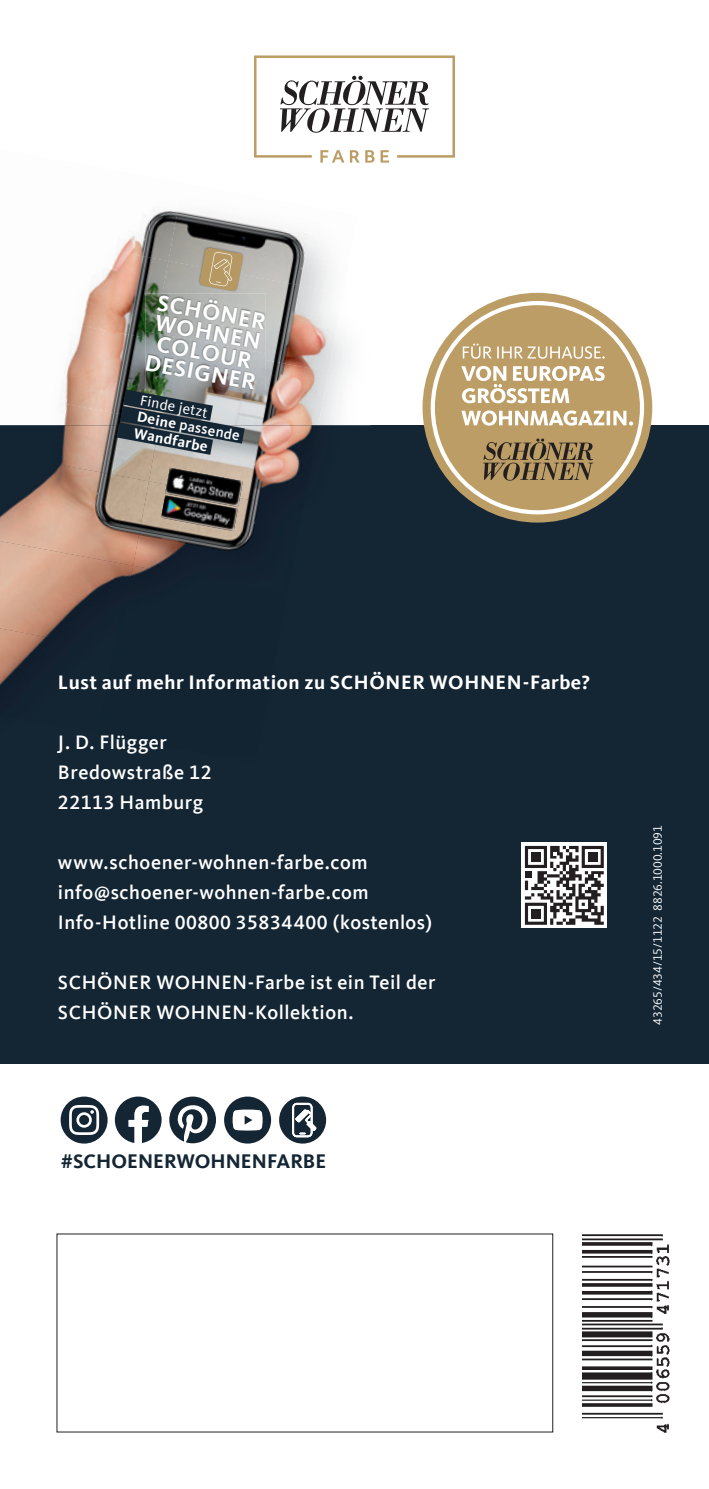
<style>
.page{position:relative;width:709px;height:1489px;background:#fff}
.page>*{position:absolute;margin:0;border:0;box-sizing:border-box;transform-origin:0 0}
.t1{font:700 23.25px/20.5px "Kievit Offc Pro";color:#fff;text-align:center}
.t2{font:700 20.25px "Kievit Offc Pro";letter-spacing:.005em;color:#142634}
.t3{font:500 20px/30px "Kievit Offc Pro";letter-spacing:.03em;color:#fff}
.t4{font:700 20px "Kievit Offc Pro";letter-spacing:.03em;color:#fff}
.t5{font:700 14.75px/16.8px "Kievit Offc Pro";color:#fff}
.t6{font:12.5px "Kievit Offc Pro";letter-spacing:-.01em;color:#fff}
.s1{font-weight:400}
.s2{font-weight:500}
</style>
<div class="page">
<svg style="left:254px;top:55px;width:201px;height:108px"></svg>
<div style="left:0;top:425px;width:709px;height:638px;background:#142634"></div>
<div style="left:422px;top:293px;width:230px;height:229px;background:#bc9d65;border-radius:50%"></div>
<svg style="left:431px;top:301px;width:213px;height:213px"></svg>
<svg style="left:483px;top:438px;width:110px;height:43px"></svg>
<svg style="left:461px;top:343px;width:172px;height:82px"></svg>
<img style="left:582px;top:1234px;width:88px;height:199px">
<svg style="left:522px;top:842px;width:85px;height:85px"></svg>
<svg style="left:525px;top:845px;width:79px;height:79px;background:#8d8b8c"></svg>
<svg style="left:61px;top:1096px;width:47px;height:47px"></svg>
<svg style="left:169px;top:1096px;width:47px;height:47px"></svg>
<svg style="left:115px;top:1096px;width:47px;height:47px"></svg>
<svg style="left:224px;top:1096px;width:47px;height:47px"></svg>
<svg style="left:279px;top:1096px;width:47px;height:47px"></svg>
<img style="left:318px;top:340px;width:52px;height:86px">
<img style="left:144px;top:208px;width:24px;height:22px">
<img style="left:168px;top:210px;width:160px;height:51px">
<img style="left:84px;top:230px;width:85px;height:81px">
<img style="left:162px;top:261px;width:181px;height:111px">
<img style="left:63px;top:311px;width:82px;height:80px">
<img style="left:139px;top:360px;width:189px;height:65px">
<img style="left:60px;top:391px;width:57px;height:34px">
<img style="left:0;top:425px;width:117px;height:28px">
<img style="left:149px;top:425px;width:169px;height:56px">
<img style="left:0;top:453px;width:149px;height:88px">
<img style="left:133px;top:481px;width:161px;height:84px">
<img style="left:0;top:541px;width:133px;height:87px">
<img style="left:117px;top:565px;width:42px;height:63px">
<img style="left:0;top:628px;width:67px;height:59px">
<img style="left:161px;top:495px;width:77px;height:36px">
<img style="left:165px;top:468px;width:78px;height:39px">
<img style="left:145px;top:294px;width:121px;height:37px">
<img style="left:145px;top:331px;width:121px;height:60px">
<svg style="left:117px;top:389px;width:128px;height:66px"></svg>
<img style="left:198px;top:246px;width:46px;height:46px">
<svg style="left:199px;top:248px;width:44px;height:43px;background:#b7a27b"></svg>
<p class="t1" style="left:157px;top:292px;width:114px;rotate:10deg">SCHÖNER<br>WOHNEN<br>COLOUR<br>DESIGNER</p>
<p class="t5" style="left:142px;top:391px;width:106px;rotate:11deg"><span class="s1">Finde jetzt<br></span>Deine <span class="s2">passende<br></span>Wandfarbe</p>
<p class="t4" style="left:58px;top:670px;width:533px">Lust auf mehr Information zu SCHÖNER WOHNEN-Farbe?</p>
<p class="t3" style="left:58px;top:727px;width:155px">J. D. Flügger<br>Bredowstraße 12<br>22113 Hamburg</p>
<p class="t3" style="left:58px;top:847px;width:376px">www.schoener-wohnen-farbe.com info@schoener-wohnen-farbe.com<br>Info-Hotline 00800 35834400 (kostenlos)</p>
<p class="t3" style="left:58px;top:967px;width:379px">SCHÖNER WOHNEN-Farbe ist ein Teil der<br>SCHÖNER WOHNEN-Kollektion.</p>
<p class="t2" style="left:61px;top:1148px;width:266px">#SCHOENERWOHNENFARBE</p>
<p class="t6" style="left:650px;top:1024px;width:201px;rotate:-90deg">43265/434/15/1122 8826.1000.1091</p>
</div>
